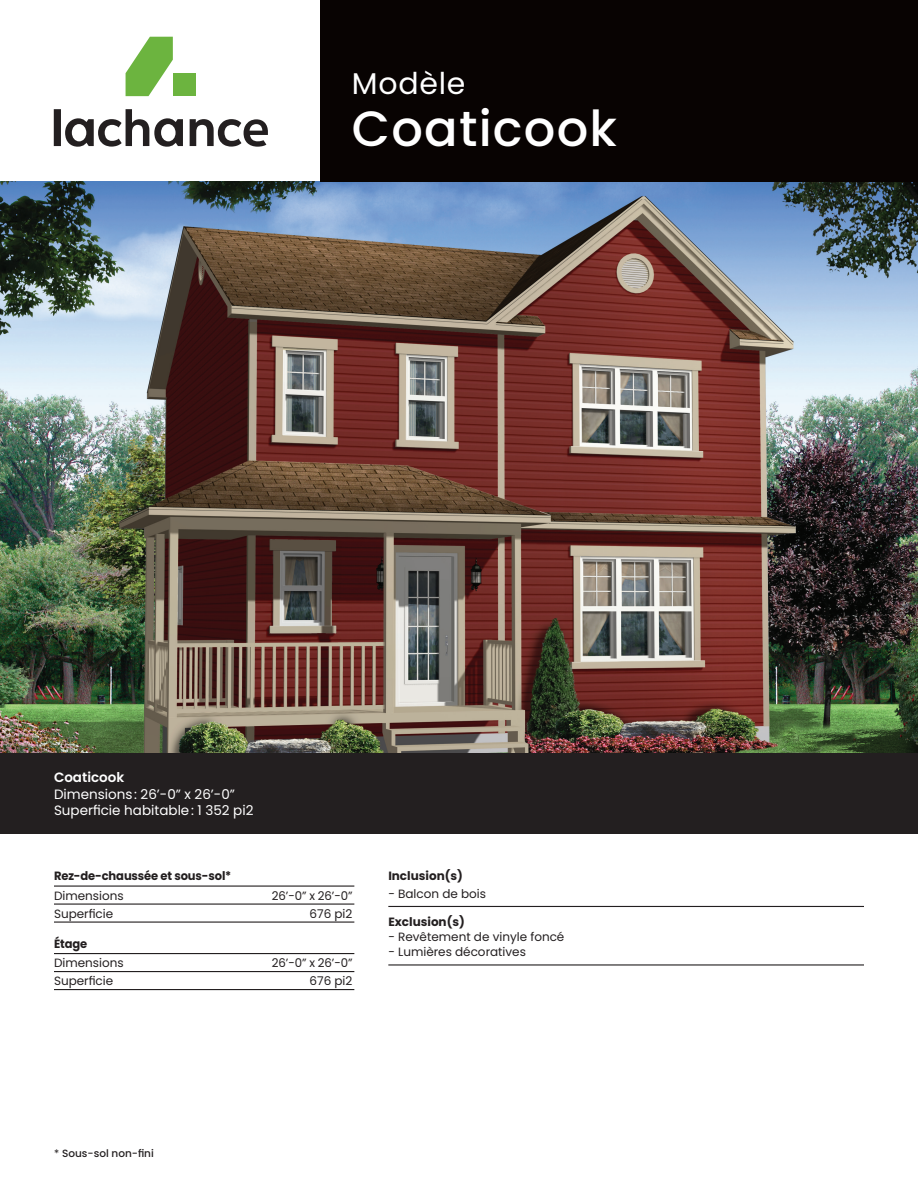
<style>
.page{position:relative;width:918px;height:1188px;background:#fff}
.page>*{position:absolute;margin:0;border:0;box-sizing:border-box;transform-origin:0 0}
.t1{font:500 49.5px "Poppins";letter-spacing:.025em;color:#fff}
.t2{font:30px "Poppins";letter-spacing:.025em;color:#fff}
.t3{font:13.5px/16.5px "Poppins";color:#fff}
.t4{font:600 13.5px "Poppins";color:#fff}
.t5{font:12px "Poppins";color:#231f20}
.t6{font:700 12px "Poppins";letter-spacing:-.01em;color:#231f20;scale:.96 1}
.t7{font:700 12px "Poppins";letter-spacing:-.01em;color:#231f20}
.t8{font:500 10.5px "Poppins";color:#231f20}
.s1{font-weight:400}
</style>
<div class="page">
<svg style="left:126px;top:37px;width:47px;height:59px"></svg>
<div style="left:173px;top:73px;width:23px;height:23px;background:#6cb43f"></div>
<svg style="left:65px;top:109px;width:118px;height:38px"></svg>
<div style="left:54px;top:109px;width:7px;height:37px;background:#231f20"></div>
<svg style="left:190px;top:119px;width:78px;height:28px"></svg>
<img style="left:0;top:182px;width:918px;height:571px">
<div style="left:321px;top:0;width:597px;height:182px;background:#080302"></div>
<div style="left:0;top:753px;width:918px;height:81px;background:#231f20"></div>
<hr style="left:388px;top:906px;width:476px;height:1px;background:#231f20">
<hr style="left:388px;top:964px;width:476px;height:2px;background:#231f20">
<hr style="left:54px;top:886px;width:300px;height:1px;background:#231f20">
<hr style="left:54px;top:904px;width:300px;height:1px;background:#231f20">
<hr style="left:54px;top:922px;width:300px;height:1px;background:#231f20">
<hr style="left:54px;top:953px;width:300px;height:1px;background:#231f20">
<hr style="left:54px;top:971px;width:300px;height:1px;background:#231f20">
<hr style="left:54px;top:989px;width:300px;height:1px;background:#231f20">
<h2 class="t2" style="left:352px;top:66px;width:115px">Modèle</h2>
<h1 class="t1" style="left:352px;top:100px;width:267px">Coaticook</h1>
<p class="t4" style="left:54px;top:770px;width:72px">Coaticook</p>
<p class="t3" style="left:54px;top:786px;width:201px">Dimensions: 26’-0” x 26’-0”<br>Superficie habitable: 1 352 pi2</p>
<p class="t6" style="left:54px;top:869px;width:186px">Rez-de-chaussée et sous-sol*</p>
<p class="t5" style="left:54px;top:888px;width:71px">Dimensions</p>
<p class="t5" style="left:272px;top:888px;width:82px">26’-0” x 26’-0”</p>
<p class="t5" style="left:54px;top:906px;width:61px">Superficie</p>
<p class="t5" style="left:310px;top:906px;width:44px">676 pi2</p>
<p class="t6" style="left:54px;top:936px;width:36px">Étage</p>
<p class="t5" style="left:54px;top:956px;width:71px">Dimensions</p>
<p class="t5" style="left:272px;top:956px;width:82px">26’-0” x 26’-0”</p>
<p class="t5" style="left:54px;top:974px;width:61px">Superficie</p>
<p class="t5" style="left:310px;top:974px;width:44px">676 pi2</p>
<p class="t7" style="left:388px;top:869px;width:76px">Inclusion(s)</p>
<p class="t5" style="left:388px;top:887px;width:99px">- Balcon de bois</p>
<p class="t7" style="left:388px;top:915px;width:78px">Exclusion(s)</p>
<p class="t5" style="left:388px;top:930px;width:178px">- Revêtement de vinyle foncé</p>
<p class="t5" style="left:388px;top:945px;width:139px">- Lumières décoratives</p>
<p class="t8" style="left:54px;top:1147px;width:101px"><span class="s1">*</span> Sous-sol non-fini</p>
</div>
